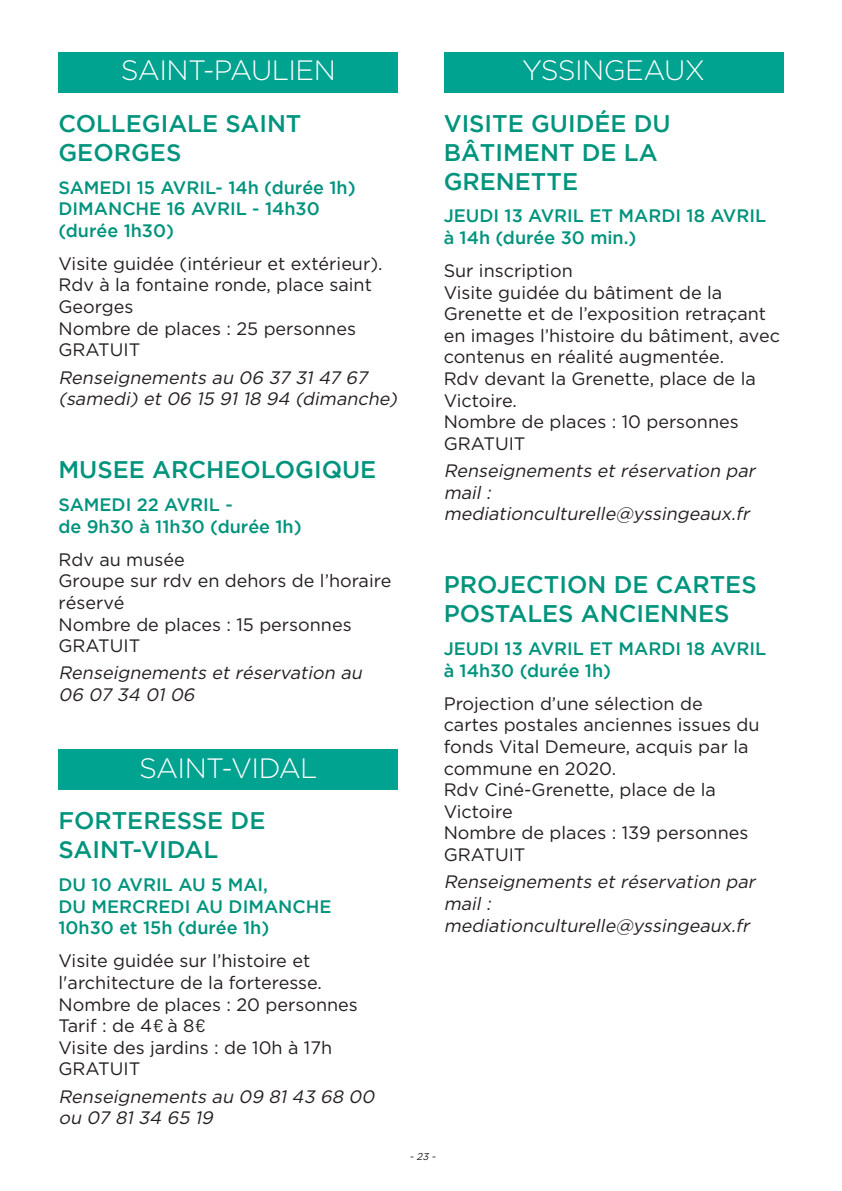
<style>
.page{position:relative;width:842px;height:1191px;background:#fff}
.page>*{position:absolute;margin:0;border:0;box-sizing:border-box;transform-origin:0 0}
.t1{font:300 28px "Gotham";letter-spacing:-.02em;color:#fff}
.t2{font:500 24px/28.8px "Gotham";color:#00947d}
.t3{font:18px/21.6px "Gotham";color:#231f20}
.t4{font:italic 18px/21.6px "Gotham";color:#231f20}
.t5{font:500 18px/21.6px "Gotham";color:#00937d}
.t6{font:italic 10px "Gotham";color:#231f20}
.s1{font-family:"Barlow"}
</style>
<div class="page">
<div style="left:58px;top:52px;width:340px;height:40px;background:#00a290"></div>
<div style="left:58px;top:749px;width:340px;height:40px;background:#00a290"></div>
<div style="left:444px;top:52px;width:339px;height:40px;background:#00a290"></div>
<h1 class="t1" style="left:121px;top:55px;width:217px">SAINT-PAULIEN</h1>
<h2 class="t2" style="left:58px;top:108px;width:245px">COLLEGIALE SAINT<br>GEORGES</h2>
<p class="t5" style="left:58px;top:176px;width:299px">SAMEDI 15 AVRIL- 14h (durée 1h)<br>DIMANCHE 16 AVRIL - 14h30 (durée 1h30)</p>
<p class="t3" style="left:58px;top:252px;width:326px">Visite guidée (intérieur et extérieur).<br>Rdv à la fontaine ronde, place saint<br>Georges<br>Nombre de places : 25 personnes<br>GRATUIT</p>
<p class="t4" style="left:58px;top:366px;width:344px">Renseignements au 06 37 31 47 67 (samedi) et 06 15 91 18 94 (dimanche)</p>
<h2 class="t2" style="left:58px;top:455px;width:319px">MUSEE ARCHEOLOGIQUE</h2>
<p class="t5" style="left:58px;top:493px;width:245px">SAMEDI 22 AVRIL -<br>de 9h30 à 11h30 (durée 1h)</p>
<p class="t3" style="left:58px;top:548px;width:334px">Rdv au musée<br>Groupe sur rdv en dehors de l’horaire réservé<br>Nombre de places : 15 personnes<br>GRATUIT</p>
<p class="t4" style="left:58px;top:662px;width:309px">Renseignements et réservation au<br>06 07 34 01 06</p>
<h1 class="t1" style="left:139px;top:752px;width:180px">SAINT-VIDAL</h1>
<h2 class="t2" style="left:58px;top:806px;width:208px">FORTERESSE DE<br>SAINT-VIDAL</h2>
<p class="t5" style="left:58px;top:873px;width:275px">DU 10 AVRIL AU 5 MAI,<br>DU MERCREDI AU DIMANCHE<br>10h30 et 15h (durée 1h)</p>
<p class="t3" style="left:58px;top:949px;width:301px">Visite guidée sur l’histoire et l'architecture de la forteresse.<br>Nombre de places : 20 personnes<br>Tarif : de 4<span class="s1">€</span> à 8<span class="s1">€<br></span>Visite des jardins : de 10h à 17h<br>GRATUIT</p>
<p class="t4" style="left:58px;top:1085px;width:321px">Renseignements au 09 81 43 68 00 ou 07 81 34 65 19</p>
<h1 class="t1" style="left:522px;top:55px;width:184px">YSSINGEAUX</h1>
<h2 class="t2" style="left:444px;top:108px;width:229px">VISITE GUIDÉE DU<br>BÂTIMENT DE LA<br>GRENETTE</h2>
<p class="t5" style="left:444px;top:205px;width:324px">JEUDI 13 AVRIL ET MARDI 18 AVRIL à 14h (durée 30 min.)</p>
<p class="t3" style="left:444px;top:259px;width:338px">Sur inscription<br>Visite guidée du bâtiment de la<br>Grenette et de l’exposition retraçant en images l’histoire du bâtiment, avec contenus en réalité augmentée.<br>Rdv devant la Grenette, place de la<br>Victoire.<br>Nombre de places : 10 personnes<br>GRATUIT</p>
<p class="t4" style="left:444px;top:459px;width:317px">Renseignements et réservation par mail : mediationculturelle@yssingeaux.fr</p>
<h2 class="t2" style="left:444px;top:570px;width:314px">PROJECTION DE CARTES<br>POSTALES ANCIENNES</h2>
<p class="t5" style="left:444px;top:637px;width:324px">JEUDI 13 AVRIL ET MARDI 18 AVRIL à 14h30 (durée 1h)</p>
<p class="t3" style="left:444px;top:692px;width:317px">Projection d’une sélection de cartes postales anciennes issues du fonds Vital Demeure, acquis par la commune en 2020.<br>Rdv Ciné-Grenette, place de la<br>Victoire<br>Nombre de places : 139 personnes<br>GRATUIT</p>
<p class="t4" style="left:444px;top:871px;width:317px">Renseignements et réservation par mail : mediationculturelle@yssingeaux.fr</p>
<p class="t6" style="left:409px;top:1150px;width:30px">- 23 -</p>
</div>
